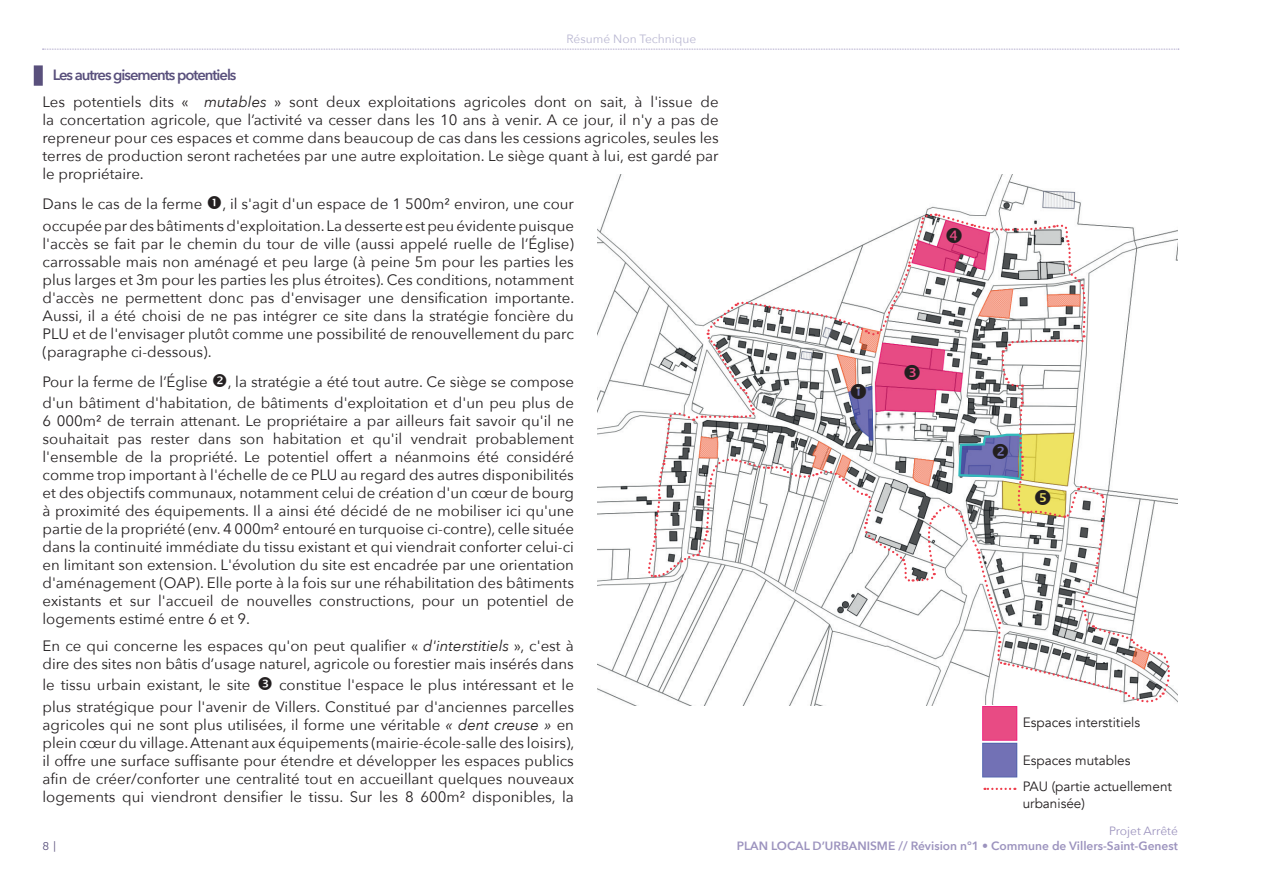
<style>
.page{position:relative;width:1263px;height:893px;background:#fff}
.page>*{position:absolute;margin:0;border:0;box-sizing:border-box;transform-origin:0 0}
.t1{font:15px/18px "Avenir Next";color:#231f20;text-align:justify}
.t2{font:600 14.85px "Avenir Next";letter-spacing:-.07em;color:#59507c}
.t3{font:13.5px/16.2px "Avenir";color:#231f20}
.t4{font:600 12px "Avenir Next";color:#9c93be}
.t5{font:12px "Avenir Next";color:#bab8d2}
.t6{font:12px "Avenir Next";color:#9c93be}
.t7{font:11.25px "Museo Sans 300";color:#59507c}
.s1{font-style:italic}
</style>
<div class="page">
<svg style="left:43px;top:49px;width:1136px;height:1px"></svg>
<div style="left:34px;top:65px;width:9px;height:21px;background:#59507c"></div>
<img style="left:597px;top:175px;width:581px;height:530px">
<img style="left:982px;top:706px;width:36px;height:72px">
<svg style="left:984px;top:788px;width:31px;height:2px"></svg>
<svg style="left:644px;top:212px;width:528px;height:494px"></svg>
<p class="t5" style="left:567px;top:28px;width:131px">Résumé Non Technique</p>
<p class="t2" style="left:53px;top:62px;width:185px">Les autres gisements potentiels</p>
<p class="t1" style="left:43px;top:92px;width:678px">Les potentiels dits « <span class="s1">mutables</span> » sont deux exploitations agricoles dont on sait, à l'issue de la concertation agricole, que l’activité va cesser dans les 10 ans à venir. A ce jour, il n'y a pas de repreneur pour ces espaces et comme dans beaucoup de cas dans les cessions agricoles, seules les terres de production seront rachetées par une autre exploitation. Le siège quant à lui, est gardé par le propriétaire.</p>
<p class="t1" style="left:43px;top:194px;width:161px">Dans le cas de la ferme</p>
<p class="t1" style="left:43px;top:192px;width:533px;line-height:21.6px;text-align:right">, il s'agit d'un espace de 1 500m² environ, une cour<br>occupée par des bâtiments d'exploitation. La desserte est peu évidente puisque</p>
<p class="t1" style="left:43px;top:234px;width:533px">l'accès se fait par le chemin du tour de ville (aussi appelé ruelle de l’Église) carrossable mais non aménagé et peu large (à peine 5m pour les parties les plus larges et 3m pour les parties les plus étroites). Ces conditions, notamment d'accès ne permettent donc pas d'envisager une densification importante.<br>Aussi, il a été choisi de ne pas intégrer ce site dans la stratégie foncière du PLU et de l'envisager plutôt comme une possibilité de renouvellement du parc (paragraphe ci-dessous).</p>
<p class="t1" style="left:43px;top:372px;width:167px">Pour la ferme de l’Église</p>
<p class="t1" style="left:43px;top:370px;width:533px;line-height:21.6px;text-align:right">, la stratégie a été tout autre. Ce siège se compose<br>d'un bâtiment d'habitation, de bâtiments d'exploitation et d'un peu plus de</p>
<p class="t1" style="left:43px;top:411px;width:533px">6 000m² de terrain attenant. Le propriétaire a par ailleurs fait savoir qu'il ne souhaitait pas rester dans son habitation et qu'il vendrait probablement l'ensemble de la propriété. Le potentiel offert a néanmoins été considéré comme trop important à l'échelle de ce PLU au regard des autres disponibilités et des objectifs communaux, notamment celui de création d'un cœur de bourg à proximité des équipements. Il a ainsi été décidé de ne mobiliser ici qu'une partie de la propriété (env. 4 000m² entouré en turquoise ci-contre), celle située dans la continuité immédiate du tissu existant et qui viendrait conforter celui-ci en limitant son extension. L'évolution du site est encadrée par une orientation d'aménagement (OAP). Elle porte à la fois sur une réhabilitation des bâtiments existants et sur l'accueil de nouvelles constructions, pour un potentiel de logements estimé entre 6 et 9.</p>
<p class="t1" style="left:43px;top:636px;width:533px">En ce qui concerne les espaces qu'on peut qualifier « <span class="s1">d'interstitiels</span> », c'est à dire des sites non bâtis d’usage naturel, agricole ou forestier mais insérés dans</p>
<p class="t1" style="left:43px;top:675px;width:209px">le tissu urbain existant, le site</p>
<p class="t1" style="left:43px;top:674px;width:533px;line-height:21.6px;text-align:right">constitue l'espace le plus intéressant et le<br>plus stratégique pour l'avenir de Villers. Constitué par d'anciennes parcelles</p>
<p class="t1" style="left:43px;top:715px;width:533px">agricoles qui ne sont plus utilisées, il forme une véritable <span class="s1">« dent creuse »</span> en plein cœur du village. Attenant aux équipements (mairie-école-salle des loisirs), il offre une surface suffisante pour étendre et développer les espaces publics afin de créer/conforter une centralité tout en accueillant quelques nouveaux logements qui viendront densifier le tissu. Sur les 8 600m² disponibles, la</p>
<p class="t7" style="left:43px;top:840px;width:15px">8 |</p>
<p class="t3" style="left:1023px;top:714px;width:119px">Espaces interstitiels</p>
<p class="t3" style="left:1023px;top:752px;width:109px">Espaces mutables</p>
<p class="t3" style="left:1023px;top:779px;width:151px">PAU (partie actuellement urbanisée)</p>
<p class="t6" style="left:1109px;top:821px;width:70px">Projet Arrêté</p>
<p class="t4" style="left:737px;top:836px;width:443px">PLAN LOCAL D’URBANISME // Révision n°1 • Commune de Villers-Saint-Genest</p>
</div>
